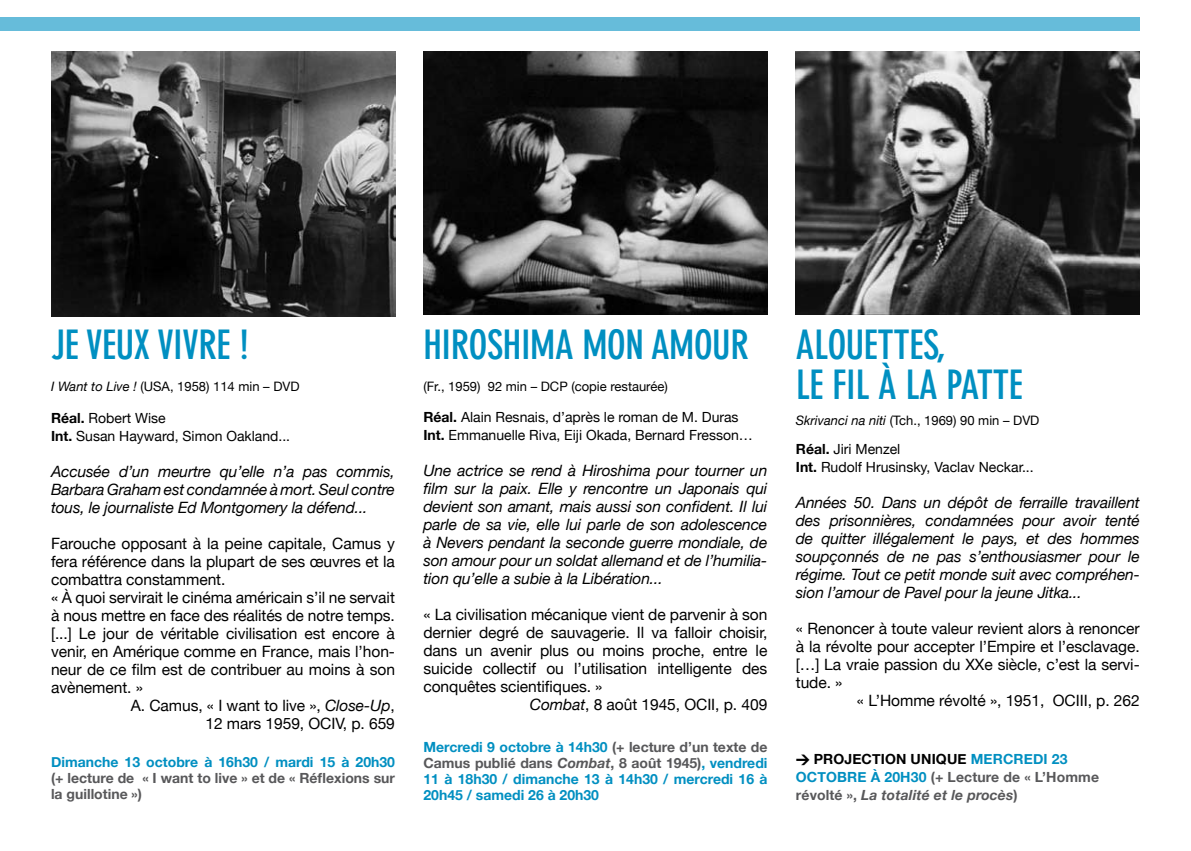
<style>
.page{position:relative;width:1191px;height:851px;background:#fff}
.page>*{position:absolute;margin:0;border:0;box-sizing:border-box;transform-origin:0 0}
.t1{font:700 condensed 40px/40px "DIN Neuzeit Grotesk";letter-spacing:-.01em;color:#008fc1}
.t2{font:15.6px/18px "Helvetica Neue";letter-spacing:-.005em;color:#000;text-align:justify}
.t3{font:italic 15.6px/18px "Helvetica Neue";letter-spacing:-.01em;color:#000;text-align:justify}
.t4{font:14px/18px "Helvetica Neue";color:#000}
.t5{font:700 14px/16px "Helvetica Neue";color:#008fc1;text-align:justify}
.t6{font:700 14px/18px "Helvetica Neue";color:#58585a}
.t7{font:700 14px "Helvetica Neue";letter-spacing:.01em;color:#000}
.t8{font:13px "Helvetica Neue";color:#000}
.s1{font-style:italic}
.s2{font-weight:700}
.s3{color:#58585a}
.s4{font-style:italic;color:#58585a}
.s5{font-family:"DIN";font-weight:900}
.s6{color:#008fc1}
</style>
<div class="page">
<div style="left:0;top:17px;width:1139px;height:13px;background:#66bcda"></div>
<img style="left:423px;top:51px;width:344px;height:264px">
<img style="left:796px;top:51px;width:344px;height:264px">
<img style="left:51px;top:51px;width:344px;height:265px">
<h1 class="t1" style="left:51px;top:324px;width:199px">JE VEUX VIVRE !</h1>
<p class="t8" style="left:51px;top:378px;width:250px"><span class="s1">I Want to Live !</span> (USA, 1958) 114 min – DVD</p>
<p class="t4" style="left:51px;top:409px;width:241px"><span class="s2">Réal.</span> Robert Wise<br><span class="s2">Int.</span> Susan Hayward, Simon Oakland...</p>
<p class="t3" style="left:51px;top:462px;width:345px">Accusée d’un meurtre qu’elle n’a pas commis, Barbara Graham est condamnée à mort. Seul contre tous, le journaliste Ed Montgomery la défend...</p>
<p class="t2" style="left:51px;top:534px;width:345px">Farouche opposant à la peine capitale, Camus y</p>
<p class="t2" style="left:51px;top:552px;width:345px">fera référence dans la plupart de ses œuvres et la</p>
<p class="t2" style="left:51px;top:570px;width:176px">combattra constamment.</p>
<p class="t2" style="left:51px;top:588px;width:345px">« À quoi servirait le cinéma américain s’il ne servait</p>
<p class="t2" style="left:51px;top:606px;width:345px">à nous mettre en face des réalités de notre temps.</p>
<p class="t2" style="left:51px;top:624px;width:345px">[...] Le jour de véritable civilisation est encore à</p>
<p class="t2" style="left:51px;top:642px;width:345px">venir, en Amérique comme en France, mais l’hon-</p>
<p class="t2" style="left:51px;top:660px;width:345px">neur de ce film est de contribuer au moins à son</p>
<p class="t2" style="left:51px;top:678px;width:93px">avènement. »</p>
<p class="t2" style="left:131px;top:696px;width:265px">A. Camus, « I want to live », <span class="s1">Close-Up</span>,</p>
<p class="t2" style="left:205px;top:714px;width:191px">12 mars 1959, OCIV, p. 659</p>
<p class="t5" style="left:51px;top:753px;width:345px">Dimanche 13 octobre à 16h30 / mardi 15 à 20h30</p>
<p class="t6" style="left:51px;top:769px;width:345px;line-height:16px">(+ lecture de « I want to live » et de « Réflexions sur la guillotine »)</p>
<h1 class="t1" style="left:423px;top:324px;width:17px">HIROS</h1>
<h1 class="t1" style="left:503px;top:324px;width:169px">HIMAMON AMOUR</h1>
<h1 class="t1" style="left:796px;top:324px;width:35px">ALOUETTES</h1>
<h1 class="t1" style="left:796px;top:324px;width:167px;text-indent:141px">,<br>LE FIL À LA PATTE</h1>
<p class="t8" style="left:423px;top:378px;width:246px">(Fr., 1959) 92 min – DCP (copie restaurée)</p>
<p class="t4" style="left:423px;top:408px;width:331px"><span class="s2">Réal.</span> Alain Resnais, d’après le roman de M. Duras<br><span class="s2">Int.</span> Emmanuelle Riva, Eiji Okada, Bernard Fresson…</p>
<p class="t3" style="left:423px;top:461px;width:345px">Une actrice se rend à Hiroshima pour tourner un film sur la paix. Elle y rencontre un Japonais qui devient son amant, mais aussi son confident. Il lui parle de sa vie, elle lui parle de son adolescence à Nevers pendant la seconde guerre mondiale, de son amour pour un soldat allemand et de l’humilia&shy;tion qu’elle a subie à la Libération...</p>
<p class="t2" style="left:423px;top:605px;width:345px">« La civilisation mécanique vient de parvenir à son</p>
<p class="t2" style="left:423px;top:623px;width:345px">dernier degré de sauvagerie. Il va falloir choisir,</p>
<p class="t2" style="left:423px;top:641px;width:345px">dans un avenir plus ou moins proche, entre le</p>
<p class="t2" style="left:423px;top:659px;width:345px">suicide collectif ou l’utilisation intelligente des</p>
<p class="t2" style="left:423px;top:677px;width:181px">conquêtes scientifiques. »</p>
<p class="t2" style="left:530px;top:695px;width:239px"><span class="s1">Combat</span>, 8 août 1945, OCII, p. 409</p>
<p class="t5" style="left:423px;top:738px;width:345px">Mercredi 9 octobre à 14h30 <span class="s3">(+ lecture d’un texte de Camus publié dans</span> <span class="s4">Combat</span><span class="s3">, 8 août 1945)</span>, vendredi 11 à 18h30 / dimanche 13 à 14h30 / mercredi 16 à 20h45 / samedi 26 à 20h30</p>
<p class="t8" style="left:796px;top:413px;width:245px"><span class="s1">Skrivanci na niti</span> (Tch., 1969) 90 min – DVD</p>
<p class="t4" style="left:796px;top:439px;width:239px"><span class="s2">Réal.</span> Jiri Menzel<br><span class="s2">Int.</span> Rudolf Hrusinsky, Vaclav Neckar...</p>
<p class="t3" style="left:796px;top:493px;width:345px">Années 50. Dans un dépôt de ferraille travaillent des prisonnières, condamnées pour avoir tenté de quitter illégalement le pays, et des hommes soupçonnés de ne pas s’enthousiasmer pour le régime. Tout ce petit monde suit avec compréhen&shy;sion l’amour de Pavel pour la jeune Jitka...</p>
<p class="t2" style="left:796px;top:619px;width:345px">« Renoncer à toute valeur revient alors à renoncer à la révolte pour accepter l’Empire et l’esclavage. […] La vraie passion du XXe siècle, c’est la servi&shy;tude. »</p>
<p class="t2" style="left:857px;top:691px;width:284px">« L’Homme révolté », 1951, OCIII, p. 262</p>
<p class="t7" style="left:796px;top:750px;width:199px"><span class="s5">&gt;</span> Projection unique <span class="s6">mercre</span></p>
<p class="t6" style="left:796px;top:750px;width:305px;text-indent:237px"><span class="s6">di 23 octobre à 20h30</span> (+ Lecture de « L’Homme révolté », <span class="s1">La totalité et le procès</span>)</p>
</div>
